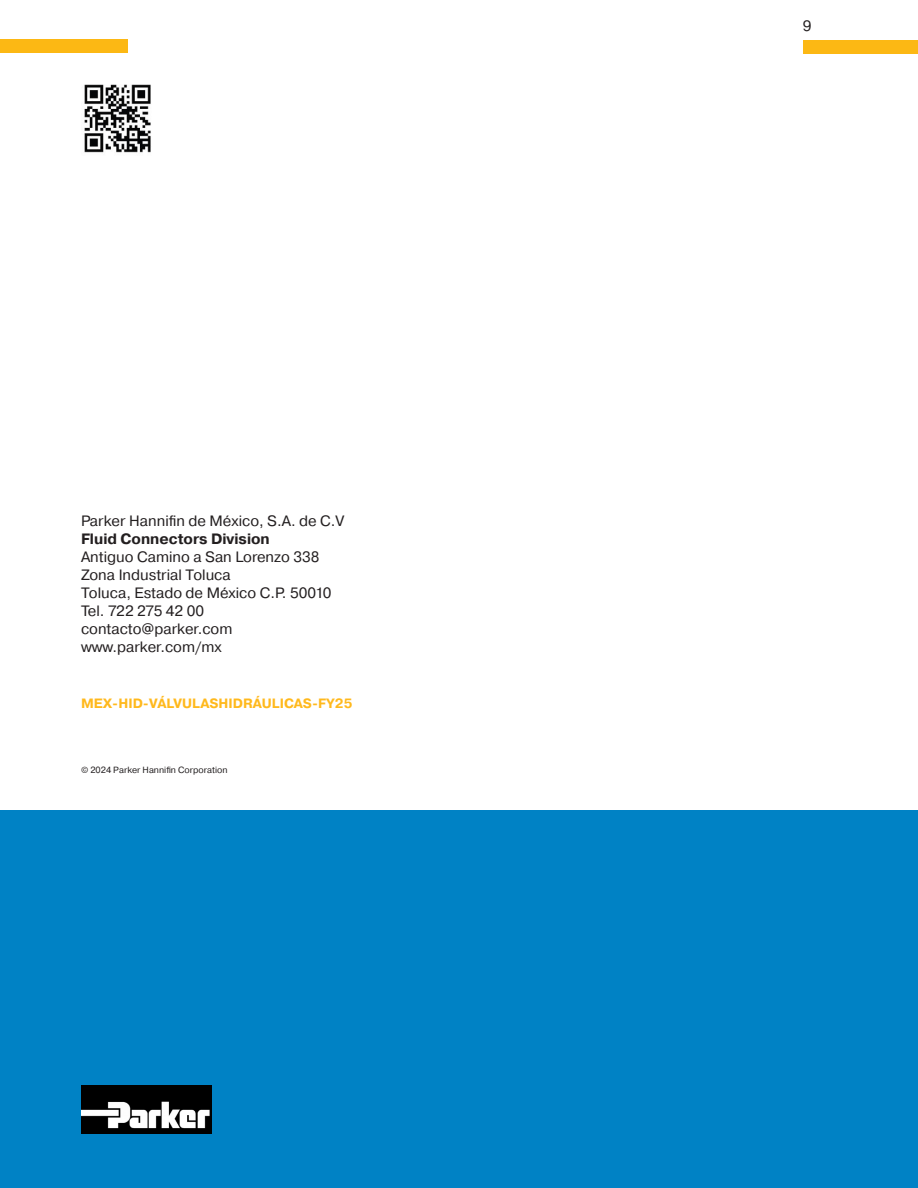
<style>
.page{position:relative;width:918px;height:1188px;background:#fff}
.page>*{position:absolute;margin:0;border:0;box-sizing:border-box;transform-origin:0 0}
.t1{font:15px "Pragmatica";color:#231f20}
.t2{font:700 15px "Pragmatica";color:#231f20}
.t3{font:700 13.5px "Pragmatica";color:#ffb91d}
.t4{font:9px "Pragmatica";color:#231f20}
</style>
<div class="page">
<div style="left:803px;top:40px;width:115px;height:14px;background:#fcb814"></div>
<div style="left:0;top:810px;width:918px;height:378px;background:#0082c5"></div>
<img style="left:81px;top:1086px;width:130px;height:48px">
<div style="left:0;top:39px;width:127px;height:13px;background:#fcb814"></div>
<img style="left:84px;top:84px;width:67px;height:69px">
<p class="t1" style="left:81px;top:512px;width:265px">Parker Hannifin de México, S.A. de C.V</p>
<p class="t2" style="left:81px;top:529px;width:190px">Fluid Connectors Division</p>
<p class="t1" style="left:81px;top:548px;width:240px">Antiguo Camino a San Lorenzo 338</p>
<p class="t1" style="left:81px;top:566px;width:151px">Zona Industrial Toluca</p>
<p class="t1" style="left:81px;top:584px;width:252px">Toluca, Estado de México C.P. 50010</p>
<p class="t1" style="left:81px;top:602px;width:125px">Tel. 722 275 42 00</p>
<p class="t1" style="left:81px;top:620px;width:153px">contacto@parker.com</p>
<p class="t1" style="left:81px;top:638px;width:142px">www.parker.com/mx</p>
<p class="t3" style="left:81px;top:694px;width:273px">MEX-HID-VÁLVULASHIDRÁULICAS-FY25</p>
<p class="t4" style="left:81px;top:764px;width:148px">© 2024 Parker Hannifin Corporation</p>
<p class="t1" style="left:803px;top:17px;width:10px">9</p>
</div>
